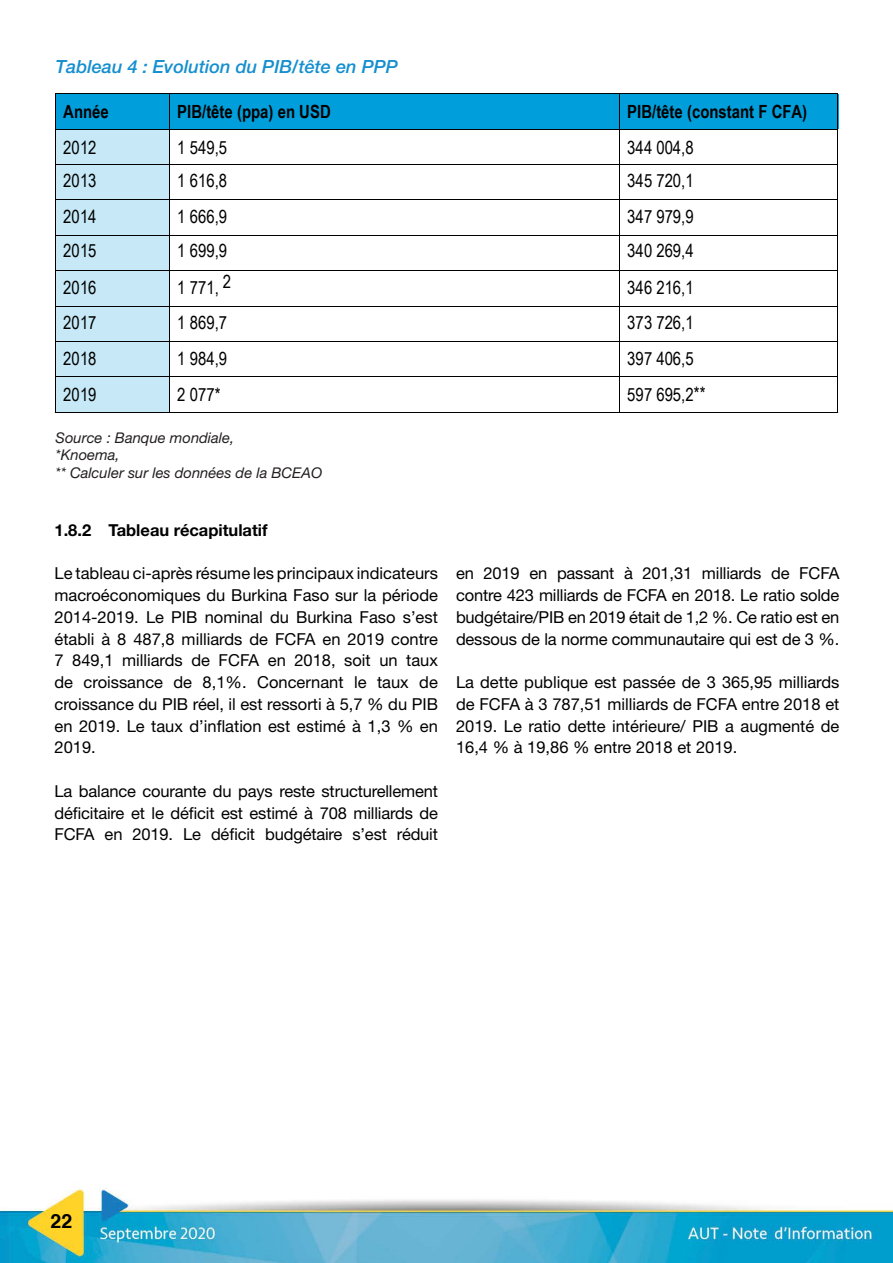
<style>
.page{position:relative;width:893px;height:1263px;background:#fff}
.page>*{position:absolute;margin:0;border:0;box-sizing:border-box;transform-origin:0 0}
.t1{font:700 19.5px "Helvetica";color:#000}
.t2{font:18.15px "Arial Narrow";letter-spacing:.005em;color:#000}
.t3{font:700 18.15px "Arial Narrow";color:#000}
.t4{font:italic 500 18.15px "Helvetica Neue LT Std";color:#158fcf}
.t5{font:16.5px/21.8px "Helvetica Neue LT Std";letter-spacing:-.01em;color:#000;text-align:justify}
.t6{font:700 16.5px "Helvetica Neue LT Std";color:#000}
.t7{font:italic 14.85px/17.7px "Helvetica Neue LT Std";color:#231f20}
</style>
<div class="page">
<img style="left:0;top:199px;width:893px;height:1064px">
<div style="left:55px;top:94px;width:114px;height:318px;background:#c7e9f7"></div>
<div style="left:55px;top:94px;width:784px;height:35px;background:#009fdb"></div>
<hr style="left:55px;top:93px;width:114px;height:1px;background:#000">
<hr style="left:169px;top:93px;width:450px;height:1px;background:#000">
<hr style="left:619px;top:93px;width:218px;height:1px;background:#000">
<hr style="left:55px;top:94px;width:1px;height:35px;background:#000">
<hr style="left:169px;top:94px;width:1px;height:35px;background:#000">
<hr style="left:619px;top:94px;width:1px;height:35px;background:#000">
<hr style="left:837px;top:94px;width:1px;height:35px;background:#000">
<hr style="left:55px;top:129px;width:114px;height:1px;background:#000">
<hr style="left:169px;top:129px;width:450px;height:1px;background:#000">
<hr style="left:619px;top:129px;width:218px;height:1px;background:#000">
<hr style="left:55px;top:130px;width:1px;height:34px;background:#000">
<hr style="left:169px;top:130px;width:1px;height:34px;background:#000">
<hr style="left:619px;top:130px;width:1px;height:34px;background:#000">
<hr style="left:837px;top:130px;width:1px;height:34px;background:#000">
<hr style="left:55px;top:164px;width:114px;height:1px;background:#000">
<hr style="left:169px;top:164px;width:450px;height:1px;background:#000">
<hr style="left:619px;top:164px;width:218px;height:1px;background:#000">
<hr style="left:55px;top:165px;width:1px;height:35px;background:#000">
<hr style="left:169px;top:165px;width:1px;height:35px;background:#000">
<hr style="left:619px;top:165px;width:1px;height:35px;background:#000">
<hr style="left:837px;top:165px;width:1px;height:35px;background:#000">
<hr style="left:55px;top:200px;width:114px;height:1px;background:#000">
<hr style="left:169px;top:200px;width:450px;height:1px;background:#000">
<hr style="left:619px;top:200px;width:218px;height:1px;background:#000">
<hr style="left:55px;top:200px;width:1px;height:35px;background:#000">
<hr style="left:169px;top:200px;width:1px;height:35px;background:#000">
<hr style="left:619px;top:200px;width:1px;height:35px;background:#000">
<hr style="left:837px;top:200px;width:1px;height:35px;background:#000">
<hr style="left:55px;top:235px;width:114px;height:1px;background:#000">
<hr style="left:169px;top:235px;width:450px;height:1px;background:#000">
<hr style="left:619px;top:235px;width:218px;height:1px;background:#000">
<hr style="left:55px;top:236px;width:1px;height:34px;background:#000">
<hr style="left:169px;top:236px;width:1px;height:34px;background:#000">
<hr style="left:619px;top:236px;width:1px;height:34px;background:#000">
<hr style="left:837px;top:236px;width:1px;height:34px;background:#000">
<hr style="left:55px;top:270px;width:114px;height:1px;background:#000">
<hr style="left:169px;top:270px;width:450px;height:1px;background:#000">
<hr style="left:619px;top:270px;width:218px;height:1px;background:#000">
<hr style="left:55px;top:271px;width:1px;height:35px;background:#000">
<hr style="left:169px;top:271px;width:1px;height:35px;background:#000">
<hr style="left:619px;top:271px;width:1px;height:35px;background:#000">
<hr style="left:837px;top:271px;width:1px;height:35px;background:#000">
<hr style="left:55px;top:306px;width:114px;height:1px;background:#000">
<hr style="left:169px;top:306px;width:450px;height:1px;background:#000">
<hr style="left:619px;top:306px;width:218px;height:1px;background:#000">
<hr style="left:55px;top:306px;width:1px;height:35px;background:#000">
<hr style="left:169px;top:306px;width:1px;height:35px;background:#000">
<hr style="left:619px;top:306px;width:1px;height:35px;background:#000">
<hr style="left:837px;top:306px;width:1px;height:35px;background:#000">
<hr style="left:55px;top:341px;width:114px;height:1px;background:#000">
<hr style="left:169px;top:341px;width:450px;height:1px;background:#000">
<hr style="left:619px;top:341px;width:218px;height:1px;background:#000">
<hr style="left:55px;top:342px;width:1px;height:34px;background:#000">
<hr style="left:169px;top:342px;width:1px;height:34px;background:#000">
<hr style="left:619px;top:342px;width:1px;height:34px;background:#000">
<hr style="left:837px;top:342px;width:1px;height:34px;background:#000">
<hr style="left:55px;top:376px;width:114px;height:1px;background:#000">
<hr style="left:169px;top:376px;width:450px;height:1px;background:#000">
<hr style="left:619px;top:376px;width:218px;height:1px;background:#000">
<hr style="left:55px;top:377px;width:1px;height:35px;background:#000">
<hr style="left:169px;top:377px;width:1px;height:35px;background:#000">
<hr style="left:619px;top:377px;width:1px;height:35px;background:#000">
<hr style="left:837px;top:377px;width:1px;height:35px;background:#000">
<hr style="left:55px;top:412px;width:114px;height:1px;background:#000">
<hr style="left:169px;top:412px;width:450px;height:1px;background:#000">
<hr style="left:619px;top:412px;width:218px;height:1px;background:#000">
<p class="t4" style="left:55px;top:56px;width:344px">Tableau 4 : Evolution du PIB/tête en PPP</p>
<p class="t3" style="left:63px;top:98px;width:47px">Année</p>
<p class="t3" style="left:177px;top:98px;width:155px">PIB/tête (ppa) en USD</p>
<p class="t3" style="left:627px;top:98px;width:181px">PIB/tête (constant F CFA)</p>
<p class="t2" style="left:63px;top:134px;width:35px">2012</p>
<p class="t2" style="left:177px;top:134px;width:51px">1 549,5</p>
<p class="t2" style="left:627px;top:134px;width:68px">344 004,8</p>
<p class="t2" style="left:63px;top:168px;width:35px">2013</p>
<p class="t2" style="left:177px;top:168px;width:51px">1 616,8</p>
<p class="t2" style="left:627px;top:168px;width:68px">345 720,1</p>
<p class="t2" style="left:63px;top:203px;width:35px">2014</p>
<p class="t2" style="left:177px;top:203px;width:51px">1 666,9</p>
<p class="t2" style="left:627px;top:203px;width:68px">347 979,9</p>
<p class="t2" style="left:63px;top:237px;width:35px">2015</p>
<p class="t2" style="left:177px;top:237px;width:51px">1 699,9</p>
<p class="t2" style="left:627px;top:237px;width:68px">340 269,4</p>
<p class="t2" style="left:63px;top:274px;width:35px">2016</p>
<p class="t2" style="left:177px;top:274px;width:55px">1 771, 2</p>
<p class="t2" style="left:627px;top:274px;width:68px">346 216,1</p>
<p class="t2" style="left:63px;top:309px;width:35px">2017</p>
<p class="t2" style="left:177px;top:309px;width:51px">1 869,7</p>
<p class="t2" style="left:627px;top:309px;width:68px">373 726,1</p>
<p class="t2" style="left:63px;top:345px;width:35px">2018</p>
<p class="t2" style="left:177px;top:345px;width:51px">1 984,9</p>
<p class="t2" style="left:627px;top:345px;width:68px">397 406,5</p>
<p class="t2" style="left:63px;top:382px;width:35px">2019</p>
<p class="t2" style="left:177px;top:382px;width:45px">2 077*</p>
<p class="t2" style="left:627px;top:382px;width:80px">597 695,2**</p>
<p class="t7" style="left:55px;top:428px;width:268px">Source : Banque mondiale,<br>*Knoema,<br>** Calculer sur les données de la BCEAO</p>
<p class="t6" style="left:54px;top:520px;width:215px">1.8.2 Tableau récapitulatif</p>
<p class="t5" style="left:54px;top:562px;width:385px">Le tableau ci-après résume les principaux indicateurs macroéconomiques du Burkina Faso sur la période 2014-2019. Le PIB nominal du Burkina Faso s’est établi à 8 487,8 milliards de FCFA en 2019 contre 7 849,1 milliards de FCFA en 2018, soit un taux de croissance de 8,1%. Concernant le taux de croissance du PIB réel, il est ressorti à 5,7 % du PIB en 2019. Le taux d’inflation est estimé à 1,3 % en 2019.</p>
<p class="t5" style="left:54px;top:780px;width:385px">La balance courante du pays reste structurellement déficitaire et le déficit est estimé à 708 milliards de FCFA en 2019. Le déficit budgétaire s’est réduit</p>
<p class="t5" style="left:456px;top:562px;width:385px">en 2019 en passant à 201,31 milliards de FCFA contre 423 milliards de FCFA en 2018. Le ratio solde budgétaire/PIB en 2019 était de 1,2 %. Ce ratio est en dessous de la norme communautaire qui est de 3 %.</p>
<p class="t5" style="left:456px;top:671px;width:385px">La dette publique est passée de 3 365,95 milliards de FCFA à 3 787,51 milliards de FCFA entre 2018 et 2019. Le ratio dette intérieure/ PIB a augmenté de 16,4 % à 19,86 % entre 2018 et 2019.</p>
<p class="t1" style="left:50px;top:1209px;width:23px">22</p>
</div>
